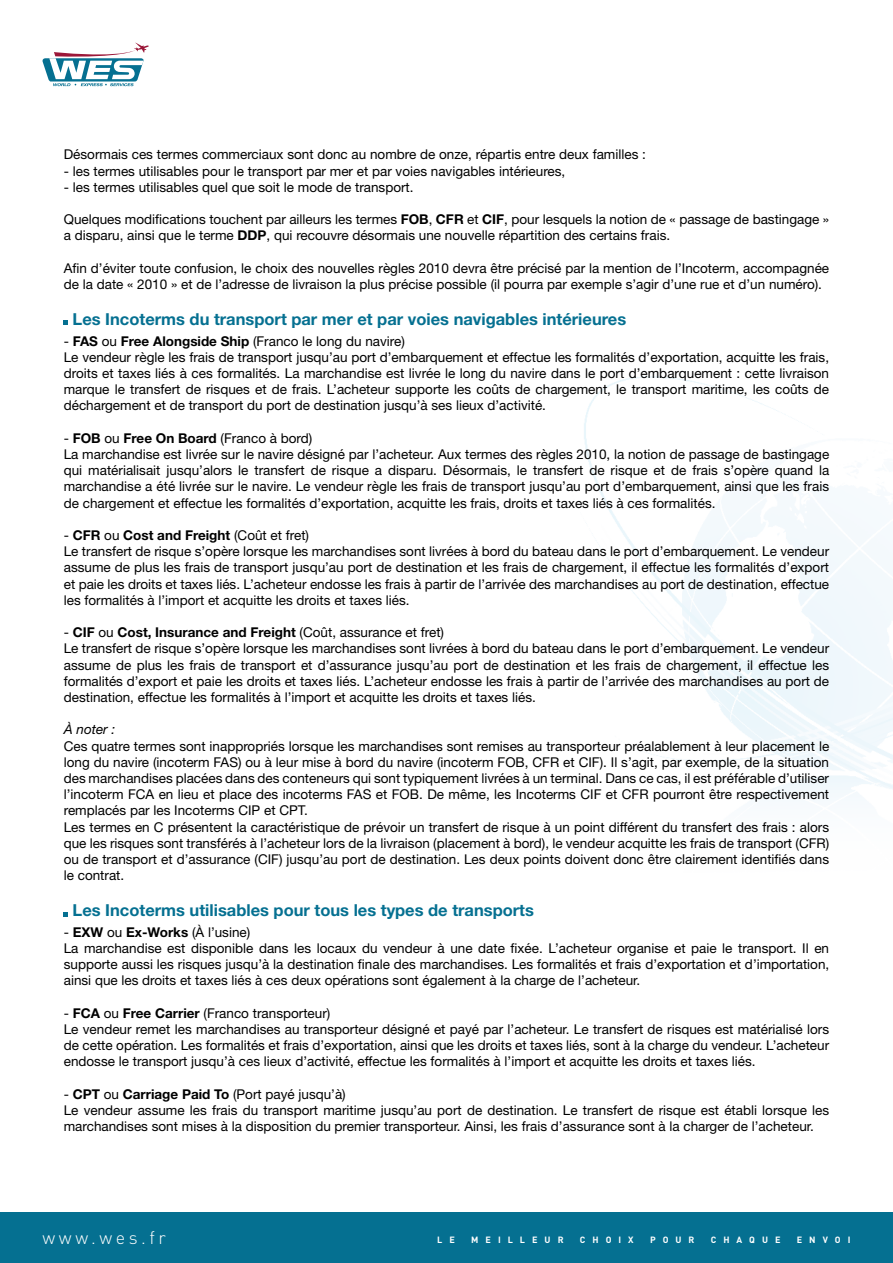
<style>
.page{position:relative;width:893px;height:1263px;background:#fff}
.page>*{position:absolute;margin:0;border:0;box-sizing:border-box;transform-origin:0 0}
.t1{font:300 18px "DIN";color:#fff}
.t2{font:700 16.5px "Helvetica Neue";color:#057091}
.t3{font:13.5px/16.2px "Helvetica Neue";color:#000}
.t4{font:italic 13.5px "Helvetica Neue";color:#000}
.t5{font:700 9px "DIN";letter-spacing:.78em;color:#fff}
.s1{font-weight:700}
</style>
<div class="page">
<svg style="left:42px;top:43px;width:107px;height:43px"></svg>
<div style="left:0;top:1212px;width:893px;height:51px;background:#057091"></div>
<svg style="left:64px;top:321px;width:4px;height:4px"></svg>
<svg style="left:64px;top:912px;width:4px;height:4px"></svg>
<p class="t3" style="left:64px;top:146px;width:584px">Désormais ces termes commerciaux sont donc au nombre de onze, répartis entre deux familles :</p>
<p class="t3" style="left:64px;top:163px;width:503px">- les termes utilisables pour le transport par mer et par voies navigables intérieures,</p>
<p class="t3" style="left:64px;top:179px;width:351px">- les termes utilisables quel que soit le mode de transport.</p>
<p class="t3" style="left:64px;top:211px;width:767px">Quelques modifications touchent par ailleurs les termes <span class="s1">FOB</span>, <span class="s1">CFR</span> et <span class="s1">CIF</span>, pour lesquels la notion de « passage de bastingage » a disparu, ainsi que le terme <span class="s1">DDP</span>, qui recouvre désormais une nouvelle répartition des certains frais.</p>
<p class="t3" style="left:64px;top:260px;width:767px">Afin d’éviter toute confusion, le choix des nouvelles règles 2010 devra être précisé par la mention de l’Incoterm, accompagnée de la date « 2010 » et de l’adresse de livraison la plus précise possible (il pourra par exemple s’agir d’une rue et d’un numéro).</p>
<p class="t2" style="left:73px;top:309px;width:555px">Les Incoterms du transport par mer et par voies navigables intérieures</p>
<p class="t3" style="left:64px;top:332px;width:767px">- <span class="s1">FAS</span> ou <span class="s1">Free Alongside Ship</span> (Franco le long du navire)<br>Le vendeur règle les frais de transport jusqu’au port d’embarquement et effectue les formalités d’exportation, acquitte les frais, droits et taxes liés à ces formalités. La marchandise est livrée le long du navire dans le port d’embarquement : cette livraison marque le transfert de risques et de frais. L’acheteur supporte les coûts de chargement, le transport maritime, les coûts de déchargement et de transport du port de destination jusqu’à ses lieux d’activité.</p>
<p class="t3" style="left:64px;top:430px;width:767px">- <span class="s1">FOB</span> ou <span class="s1">Free On Board</span> (Franco à bord)<br>La marchandise est livrée sur le navire désigné par l’acheteur. Aux termes des règles 2010, la notion de passage de bastingage qui matérialisait jusqu’alors le transfert de risque a disparu. Désormais, le transfert de risque et de frais s’opère quand la marchandise a été livrée sur le navire. Le vendeur règle les frais de transport jusqu’au port d’embarquement, ainsi que les frais de chargement et effectue les formalités d’exportation, acquitte les frais, droits et taxes liés à ces formalités.</p>
<p class="t3" style="left:64px;top:527px;width:767px">- <span class="s1">CFR</span> ou <span class="s1">Cost and Freight</span> (Coût et fret)<br>Le transfert de risque s’opère lorsque les marchandises sont livrées à bord du bateau dans le port d’embarquement. Le vendeur assume de plus les frais de transport jusqu’au port de destination et les frais de chargement, il effectue les formalités d’export et paie les droits et taxes liés. L’acheteur endosse les frais à partir de l’arrivée des marchandises au port de destination, effectue les formalités à l’import et acquitte les droits et taxes liés.</p>
<p class="t3" style="left:64px;top:624px;width:767px">- <span class="s1">CIF</span> ou <span class="s1">Cost, Insurance and Freight</span> (Coût, assurance et fret)<br>Le transfert de risque s’opère lorsque les marchandises sont livrées à bord du bateau dans le port d’embarquement. Le vendeur assume de plus les frais de transport et d’assurance jusqu’au port de destination et les frais de chargement, il effectue les formalités d’export et paie les droits et taxes liés. L’acheteur endosse les frais à partir de l’arrivée des marchandises au port de destination, effectue les formalités à l’import et acquitte les droits et taxes liés.</p>
<p class="t4" style="left:64px;top:721px;width:53px">À noter :</p>
<p class="t3" style="left:64px;top:737px;width:767px">Ces quatre termes sont inappropriés lorsque les marchandises sont remises au transporteur préalablement à leur placement le long du navire (incoterm FAS) ou à leur mise à bord du navire (incoterm FOB, CFR et CIF). Il s’agit, par exemple, de la situation des marchandises placées dans des conteneurs qui sont typiquement livrées à un terminal. Dans ce cas, il est préférable d’utiliser l’incoterm FCA en lieu et place des incoterms FAS et FOB. De même, les Incoterms CIF et CFR pourront être respectivement remplacés par les Incoterms CIP et CPT.<br>Les termes en C présentent la caractéristique de prévoir un transfert de risque à un point différent du transfert des frais : alors que les risques sont transférés à l’acheteur lors de la livraison (placement à bord), le vendeur acquitte les frais de transport (CFR) ou de transport et d’assurance (CIF) jusqu’au port de destination. Les deux points doivent donc être clairement identifiés dans le contrat.</p>
<p class="t2" style="left:73px;top:900px;width:463px">Les Incoterms utilisables pour tous les types de transports</p>
<p class="t3" style="left:64px;top:923px;width:767px">- <span class="s1">EXW</span> ou <span class="s1">Ex-Works</span> (À l’usine)<br>La marchandise est disponible dans les locaux du vendeur à une date fixée. L’acheteur organise et paie le transport. Il en supporte aussi les risques jusqu’à la destination finale des marchandises. Les formalités et frais d’exportation et d’importation, ainsi que les droits et taxes liés à ces deux opérations sont également à la charge de l’acheteur.</p>
<p class="t3" style="left:64px;top:1004px;width:767px">- <span class="s1">FCA</span> ou <span class="s1">Free Carrier</span> (Franco transporteur)<br>Le vendeur remet les marchandises au transporteur désigné et payé par l’acheteur. Le transfert de risques est matérialisé lors de cette opération. Les formalités et frais d’exportation, ainsi que les droits et taxes liés, sont à la charge du vendeur. L’acheteur endosse le transport jusqu’à ces lieux d’activité, effectue les formalités à l’import et acquitte les droits et taxes liés.</p>
<p class="t3" style="left:64px;top:1085px;width:767px">- <span class="s1">CPT</span> ou <span class="s1">Carriage Paid To</span> (Port payé jusqu’à)<br>Le vendeur assume les frais du transport maritime jusqu’au port de destination. Le transfert de risque est établi lorsque les marchandises sont mises à la disposition du premier transporteur. Ainsi, les frais d’assurance sont à la charger de l’acheteur.</p>
<h1 class="t1" style="left:43px;top:1227px;width:125px">www.wes.fr</h1>
<p class="t5" style="left:437px;top:1234px;width:19px">L E</p>
<p class="t5" style="left:471px;top:1234px;width:46px">MEILL</p>
<p class="t5" style="left:532px;top:1234px;width:33px">EUR</p>
<p class="t5" style="left:580px;top:1234px;width:55px">CHOIX</p>
<p class="t5" style="left:650px;top:1234px;width:46px">POUR</p>
<p class="t5" style="left:711px;top:1234px;width:71px">CHAQUE</p>
<p class="t5" style="left:797px;top:1234px;width:55px">ENVOI</p>
</div>
